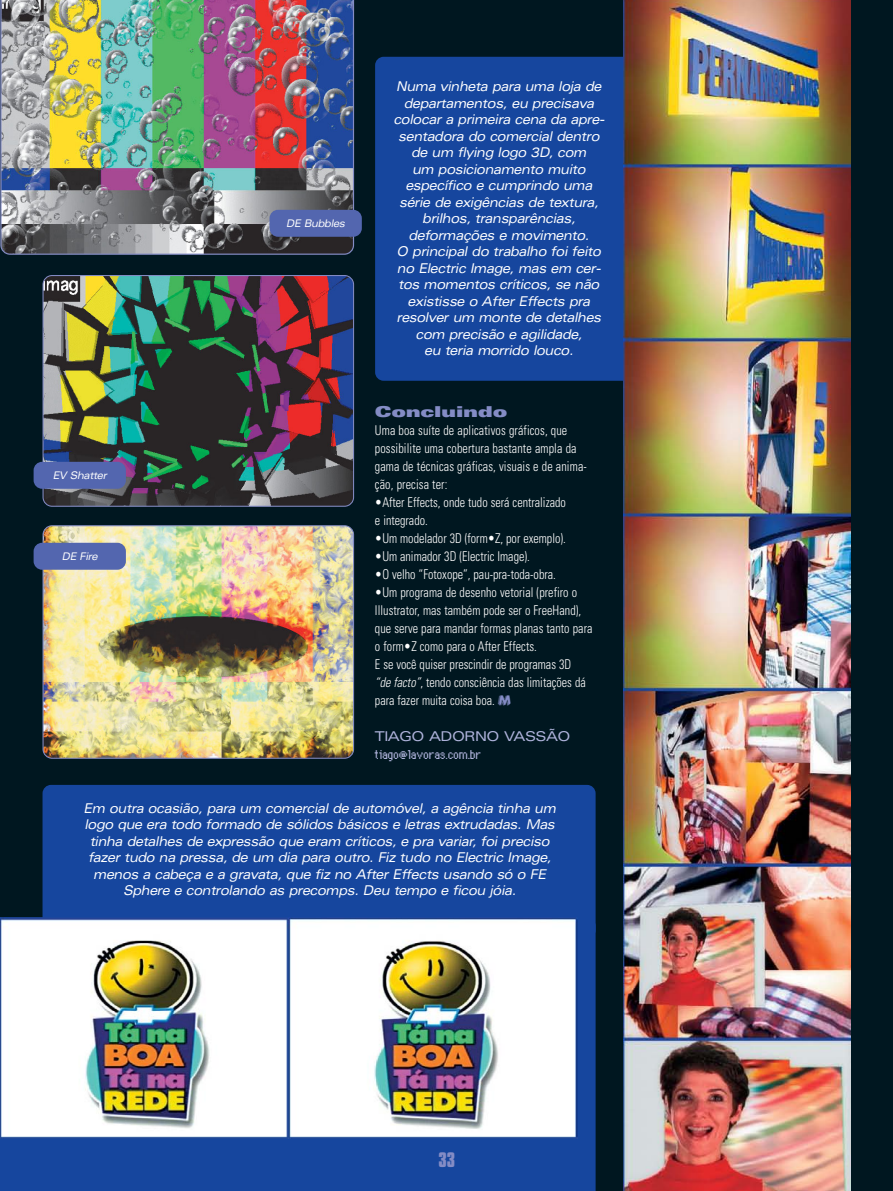
<style>
.page{position:relative;width:893px;height:1191px;background:#fff}
.page>*{position:absolute;margin:0;border:0;box-sizing:border-box;transform-origin:0 0}
.t1{font:700 18px "Compacta BT";color:#848cc5}
.t2{font:900 expanded 15px "Univers";letter-spacing:-.015em;color:#848cc5;scale:1.1 1}
.t3{font:14.25px "Genoveva";color:#afb3db}
.t4{font:italic expanded 13.5px/16.5px "Univers";letter-spacing:-.03em;color:#fff;text-align:center;scale:.88 1}
.t5{font:300 condensed 13.5px/18px "Univers";letter-spacing:.005em;color:#fff;scale:.9 1}
.t6{font:expanded 13.5px "Univers";letter-spacing:-.035em;color:#afb3db}
.t7{font:italic expanded 10.5px "Univers";letter-spacing:-.035em;color:#fff;scale:.88 1}
.s1{font-style:italic}
.s2{font-family:"Macmania Garamond Normal";font-weight:400;font-stretch:normal;color:#848cc5}
</style>
<div class="page">
<div style="left:0;top:0;width:892px;height:1191px;background:#001720"></div>
<div style="left:375px;top:57px;width:323px;height:324px;background:#16469e;border-radius:9px"></div>
<div style="left:43px;top:785px;width:552px;height:154px;background:#16469e;border-radius:9px"></div>
<div style="left:0;top:920px;width:595px;height:271px;background:#16469e"></div>
<img style="left:0;top:917px;width:577px;height:221px">
<img style="left:0;top:0;width:354px;height:255px">
<img style="left:43px;top:525px;width:311px;height:234px">
<img style="left:43px;top:275px;width:311px;height:232px">
<img style="left:623px;top:0;width:227px;height:1191px">
<div style="left:34px;top:462px;width:92px;height:27px;background:#5366af;border-radius:9px"></div>
<div style="left:269px;top:210px;width:93px;height:27px;background:#5366af;border-radius:9px"></div>
<div style="left:34px;top:543px;width:92px;height:27px;background:#5366af;border-radius:9px"></div>
<p class="t7" style="left:53px;top:471px;width:63px">EV Shatter</p>
<p class="t7" style="left:62px;top:552px;width:42px">DE Fire</p>
<p class="t7" style="left:286px;top:219px;width:68px">DE Bubbles</p>
<p class="t4" style="left:393px;top:80px;width:241px">Numa vinheta para uma loja de departamentos, eu precisava colocar a primeira cena da apre&shy;sentadora do comercial dentro de um flying logo 3D, com<br>um posicionamento muito específico e cumprindo uma série de exigências de textura, brilhos, transparências, deformações e movimento.<br>O principal do trabalho foi feito no Electric Image, mas em cer&shy;tos momentos críticos, se não existisse o After Effects pra resolver um monte de detalhes com precisão e agilidade,<br>eu teria morrido louco.</p>
<p class="t2" style="left:375px;top:406px;width:122px">Concluindo</p>
<p class="t5" style="left:375px;top:422px;width:237px">Uma boa suíte de aplicativos gráficos, que possibilite uma cobertura bastante ampla da gama de técnicas gráficas, visuais e de anima&shy;ção, precisa ter:</p>
<p class="t5" style="left:375px;top:494px;width:214px">•After Effects, onde tudo será centralizado e integrado.</p>
<p class="t5" style="left:375px;top:530px;width:213px">•Um modelador 3D (form•Z, por exemplo).</p>
<p class="t5" style="left:375px;top:548px;width:174px">•Um animador 3D (Electric Image).</p>
<p class="t5" style="left:375px;top:566px;width:202px">•O velho “Fotoxope”, pau-pra-toda-obra.</p>
<p class="t5" style="left:375px;top:584px;width:243px">•Um programa de desenho vetorial (prefiro o Illustrator, mas também pode ser o FreeHand), que serve para mandar formas planas tanto para o form•Z como para o After Effects.<br>E se você quiser prescindir de programas 3D<br><span class="s1">“de facto”</span>, tendo consciência das limitações dá para fazer muita coisa boa. <span class="s2">µ</span></p>
<p class="t6" style="left:375px;top:731px;width:197px">TIAGO ADORNO VASSÃO</p>
<p class="t3" style="left:375px;top:746px;width:108px">tiago@lavoras.com.br</p>
<p class="t4" style="left:83px;top:801px;width:538px">Em outra ocasião, para um comercial de automóvel, a agência tinha um logo que era todo formado de sólidos básicos e letras extrudadas. Mas tinha detalhes de expressão que eram críticos, e pra variar, foi preciso fazer tudo na pressa, de um dia para outro. Fiz tudo no Electric Image, menos a cabeça e a gravata, que fiz no After Effects usando só o FE Sphere e controlando as precomps. Deu tempo e ficou jóia.</p>
<h1 class="t1" style="left:438px;top:1151px;width:18px">33</h1>
</div>
